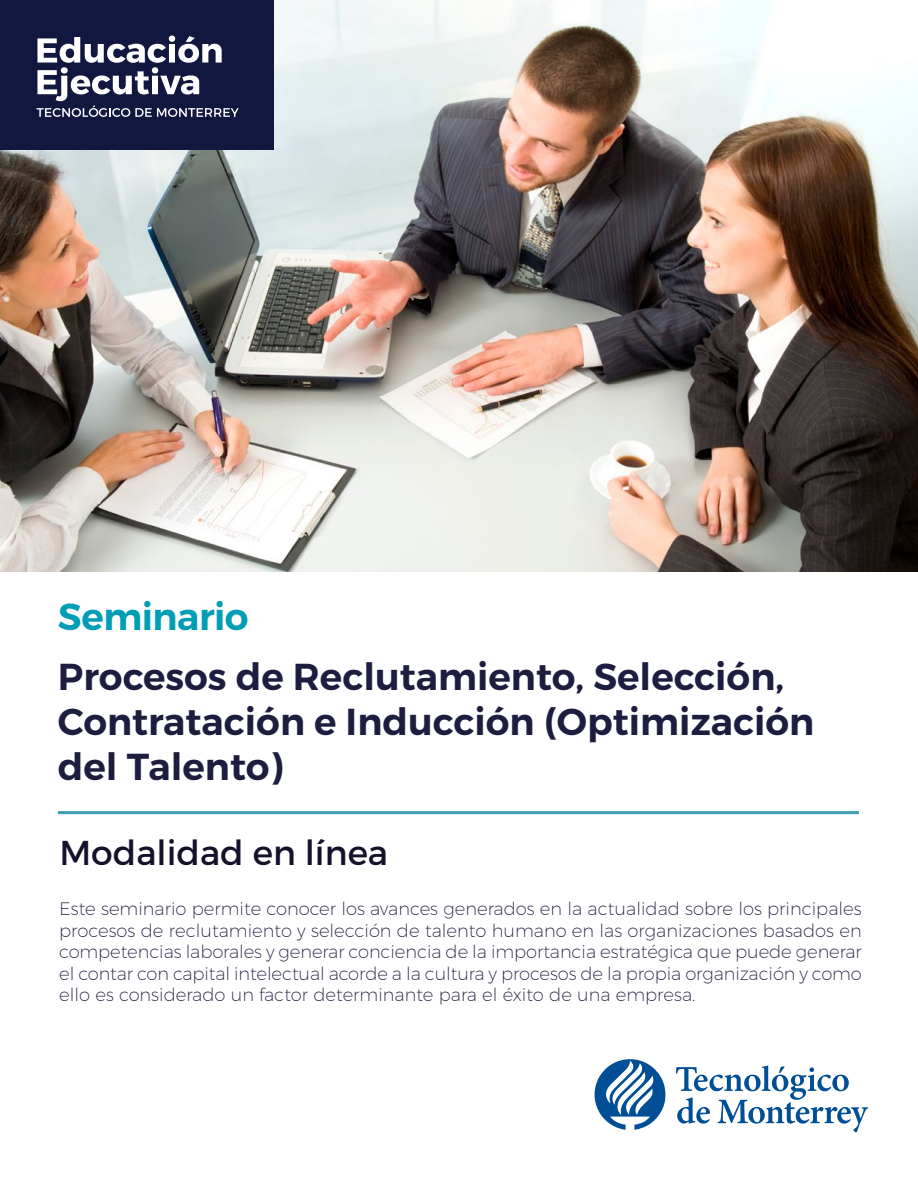
<style>
.page{position:relative;width:918px;height:1188px;background:#fff}
.page>*{position:absolute;margin:0;border:0;box-sizing:border-box;transform-origin:0 0}
.t1{font:600 37.5px/45px "Montserrat";color:#1c1d3f}
.t2{font:600 37.5px "Montserrat";letter-spacing:-.015em;color:#009eb4}
.t3{font:34.5px "Montserrat";color:#14122b}
.t4{font:200 18px/21.6px "Montserrat";color:#1a1c3c;text-align:justify}
</style>
<div class="page">
<svg style="left:595px;top:1059px;width:71px;height:71px"></svg>
<svg style="left:676px;top:1065px;width:192px;height:67px"></svg>
<hr style="left:58px;top:811px;width:801px;height:3px;background:#409db2">
<img style="left:0;top:0;width:918px;height:572px">
<div style="left:0;top:0;width:274px;height:150px;background:#11173f"></div>
<svg style="left:37px;top:36px;width:202px;height:81px"></svg>
<h1 class="t2" style="left:58px;top:594px;width:192px">Seminario</h1>
<h1 class="t1" style="left:58px;top:655px;width:758px">Procesos de Reclutamiento, Selección,<br>Contratación e Inducción (Optimización del Talento)</h1>
<h2 class="t3" style="left:59px;top:832px;width:330px">Modalidad en línea</h2>
<p class="t4" style="left:59px;top:897px;width:804px">Este seminario permite conocer los avances generados en la actualidad sobre los principales procesos de reclutamiento y selección de talento humano en las organizaciones basados en competencias laborales y generar conciencia de la importancia estratégica que puede generar el contar con capital intelectual acorde a la cultura y procesos de la propia organización y como ello es considerado un factor determinante para el éxito de una empresa.</p>
</div>
